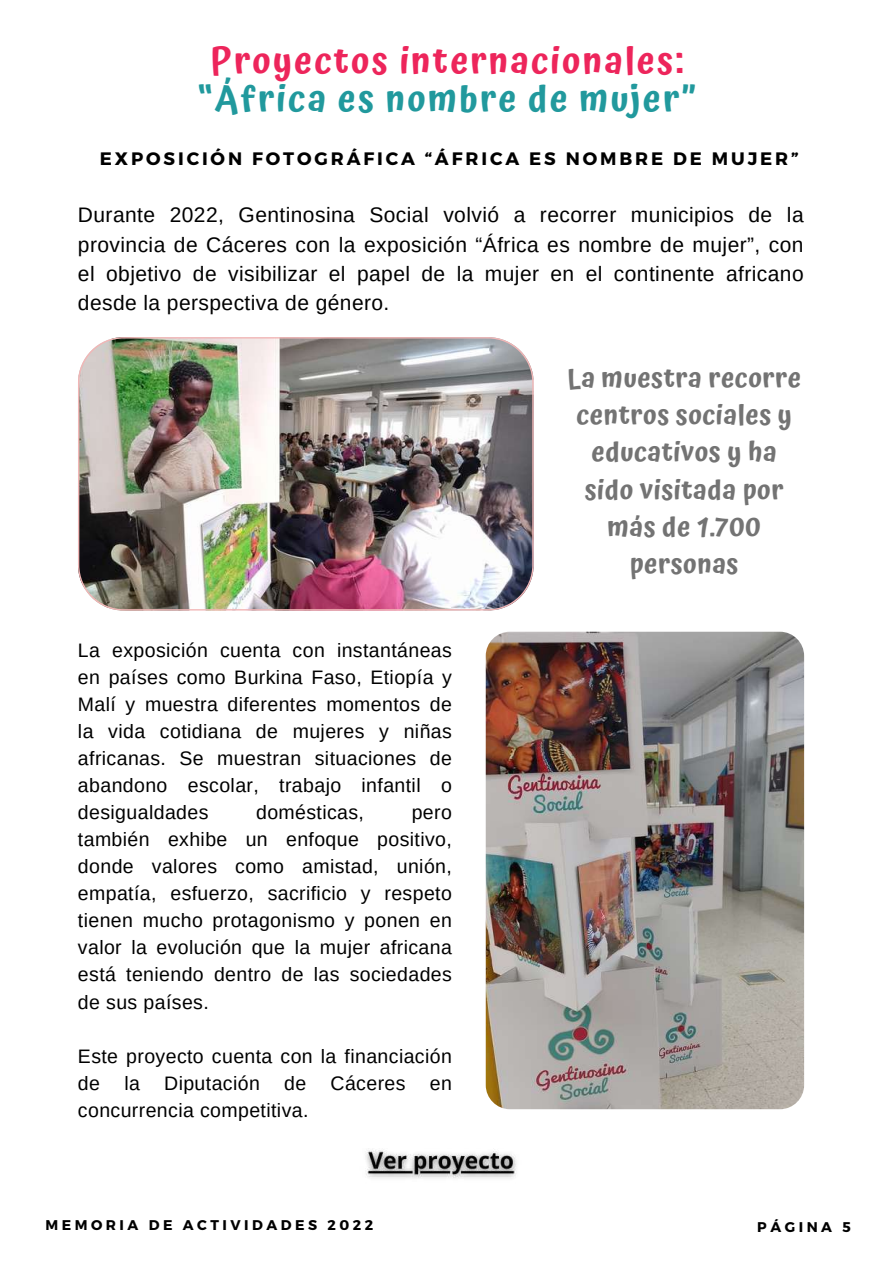
<style>
.page{position:relative;width:893px;height:1264px;background:#fff}
.page>*{position:absolute;margin:0;border:0;box-sizing:border-box;transform-origin:0 0}
.t1{font:600 36px "Atma";letter-spacing:.06em;color:#ed255b}
.t2{font:600 36px "Atma";letter-spacing:.06em;color:#21999d}
.t3{font:600 26.7px/37.2px "Atma";letter-spacing:.02em;color:#737373;text-align:center}
.t4{font:21px/29.2px "Arimo";letter-spacing:.02em;color:#000;text-align:justify}
.t5{font:19.5px/27px "Arimo";letter-spacing:.02em;color:#000;text-align:justify}
.t6{font:700 18px "Montserrat";letter-spacing:.16em;color:#000}
.t7{font:700 14.1px "Montserrat";letter-spacing:.25em;color:#000}
</style>
<div class="page">
<img style="left:485px;top:631px;width:319px;height:478px;border-radius:24px">
<img style="left:78px;top:337px;width:455px;height:273px">
<img style="left:365px;top:1150px;width:151px;height:28px">
<h1 class="t1" style="left:210px;top:40px;width:475px">Proyectos internacionales:</h1>
<h1 class="t2" style="left:198px;top:77px;width:498px">“África es nombre de mujer”</h1>
<p class="t6" style="left:100px;top:147px;width:700px">EXPOSICIÓN FOTOGRÁFICA “ÁFRICA ES NOMBRE DE MUJER”</p>
<p class="t4" style="left:78px;top:200px;width:727px">Durante 2022, Gentinosina Social volvió a recorrer municipios de la provincia de Cáceres con la exposición “África es nombre de mujer”, con el objetivo de visibilizar el papel de la mujer en el continente africano desde la perspectiva de género.</p>
<p class="t5" style="left:78px;top:637px;width:375px">La exposición cuenta con instantáneas en países como Burkina Faso, Etiopía y Malí y muestra diferentes momentos de la vida cotidiana de mujeres y niñas africanas. Se muestran situaciones de abandono escolar, trabajo infantil o desigualdades</p>
<p class="t5" style="left:256px;top:799px;width:109px">domésticas,</p>
<p class="t5" style="left:78px;top:799px;width:375px;text-indent:334px">pero también exhibe un enfoque positivo, donde valores como amistad, unión, empatía, esfuerzo, sacrificio y respeto tienen mucho protagonismo y ponen en valor la evolución que la mujer africana está teniendo dentro de las sociedades de sus países.</p>
<p class="t5" style="left:78px;top:1042px;width:375px">Este proyecto cuenta con la financiación de la Diputación de Cáceres en concurrencia competitiva.</p>
<h2 class="t3" style="left:567px;top:359px;width:235px">La muestra recorre centros sociales y educativos y ha sido visitada por más de 1.700 personas</h2>
<p class="t7" style="left:45px;top:1215px;width:329px">MEMORIA DE ACTIVIDADES 2022</p>
<p class="t7" style="left:757px;top:1217px;width:95px">PÁGINA 5</p>
</div>
